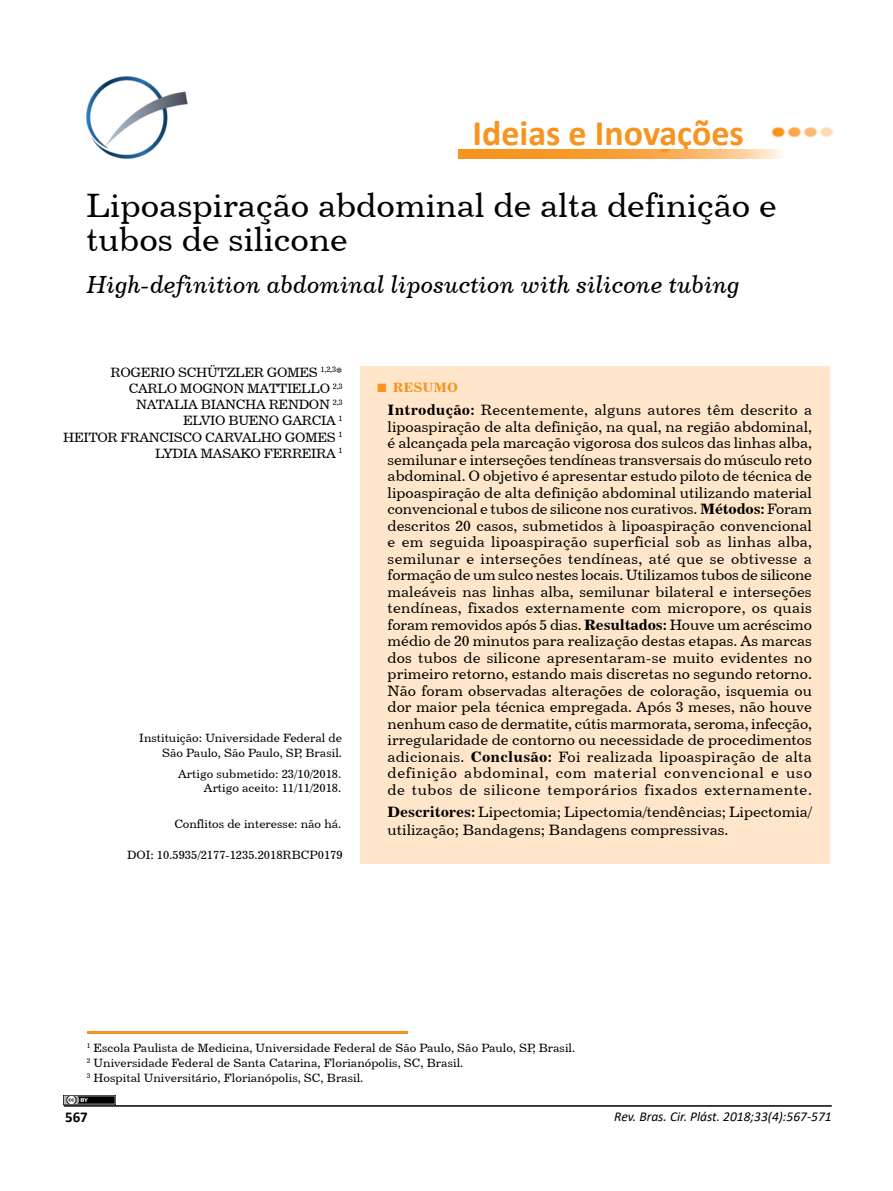
<style>
.page{position:relative;width:893px;height:1191px;background:#fff}
.page>*{position:absolute;margin:0;border:0;box-sizing:border-box;transform-origin:0 0}
.t1{font:700 36px "Calibri";color:#f7941f}
.t2{font:33.75px/34.5px "Century 731 BT Roman A";color:#000}
.t3{font:24.75px "Century 731 BT Italic A";color:#000}
.t4{font:15px/16.5px "Century 731 BT Roman A";color:#000;text-align:justify}
.t5{font:700 15px "Calibri";color:#000}
.t6{font:13.5px/16.2px "Century 731 BT Roman A";letter-spacing:-.025em;color:#000;text-align:right}
.t7{font:italic 13.5px "Calibri";color:#000}
.t8{font:13.5px "Century 731 BT Bold A";color:#f7941f}
.t9{font:12px/14.4px "Century 731 BT Roman A";color:#000;text-align:right}
.s1{font-family:"Times New Roman";font-weight:700;font-size:18px}
.s2{font-family:"Century 731 BT Bold A"}
</style>
<div class="page">
<hr style="left:64px;top:1105px;width:768px;height:1px;background:#000">
<img style="left:771px;top:126px;width:63px;height:12px">
<img style="left:87px;top:77px;width:101px;height:82px">
<div style="left:360px;top:366px;width:470px;height:498px;background:#ffe6ca"></div>
<hr style="left:87px;top:1031px;width:320px;height:3px;background:#f7941f">
<img style="left:458px;top:150px;width:325px;height:9px">
<img style="left:64px;top:1095px;width:51px;height:9px">
<h1 class="t1" style="left:472px;top:108px;width:273px">Ideias e Inovações</h1>
<h2 class="t2" style="left:86px;top:187px;width:692px">Lipoaspiração abdominal de alta definição e tubos de silicone</h2>
<h3 class="t3" style="left:87px;top:269px;width:655px">High-definition abdominal liposuction with silicone tubing</h3>
<p class="t6" style="left:63px;top:364px;width:281px">ROGERIO SCHÜTZLER GOMES <sup>1,2,3</sup>*<br>CARLO MOGNON MATTIELLO <sup>2,3<br></sup>NATALIA BIANCHA RENDON <sup>2,3<br></sup>ELVIO BUENO GARCIA <sup>1<br></sup>HEITOR FRANCISCO CARVALHO GOMES <sup>1<br></sup>LYDIA MASAKO FERREIRA <sup>1</sup></p>
<p class="t9" style="left:139px;top:730px;width:204px">Instituição: Universidade Federal de<br>São Paulo, São Paulo, SP, Brasil.</p>
<p class="t9" style="left:178px;top:766px;width:165px">Artigo submetido: 23/10/2018.<br>Artigo aceito: 11/11/2018.</p>
<p class="t9" style="left:174px;top:816px;width:168px">Conflitos de interesse: não há.</p>
<p class="t9" style="left:127px;top:847px;width:217px">DOI: 10.5935/2177-1235.2018RBCP0179</p>
<p class="t8" style="left:376px;top:379px;width:83px"><span class="s1">■</span> RESUMO</p>
<p class="t4" style="left:388px;top:401px;width:426px"><span class="s2">Introdução:</span> Recentemente, alguns autores têm descrito a lipoaspiração de alta definição, na qual, na região abdominal, é alcançada pela marcação vigorosa dos sulcos das linhas alba, semilunar e interseções tendíneas transversais do músculo reto abdominal. O objetivo é apresentar estudo piloto de técnica de lipoaspiração de alta definição abdominal utilizando material convencional e tubos de silicone nos curativos. <span class="s2">Métodos:</span> Foram descritos 20 casos, submetidos à lipoaspiração convencional e em seguida lipoaspiração superficial sob as linhas alba, semilunar e interseções tendíneas, até que se obtivesse a formação de um sulco nestes locais. Utilizamos tubos de silicone maleáveis nas linhas alba, semilunar bilateral e interseções tendíneas, fixados externamente com micropore, os quais foram removidos após 5 dias. <span class="s2">Resultados:</span> Houve um acréscimo médio de 20 minutos para realização destas etapas. As marcas dos tubos de silicone apresentaram-se muito evidentes no primeiro retorno, estando mais discretas no segundo retorno.<br>Não foram observadas alterações de coloração, isquemia ou dor maior pela técnica empregada. Após 3 meses, não houve nenhum caso de dermatite, cútis marmorata, seroma, infecção, irregularidade de contorno ou necessidade de procedimentos adicionais. <span class="s2">Conclusão:</span> Foi realizada lipoaspiração de alta definição abdominal, com material convencional e uso de tubos de silicone temporários fixados externamente.</p>
<p class="t4" style="left:388px;top:802px;width:426px;line-height:18px"><span class="s2">Descritores:</span> Lipectomia; Lipectomia/tendências; Lipectomia/ utilização; Bandagens; Bandagens compressivas.</p>
<p class="t9" style="left:87px;top:1039px;width:490px;line-height:15px;text-align:left"><sup>1</sup> Escola Paulista de Medicina, Universidade Federal de São Paulo, São Paulo, SP, Brasil.<br><sup>2</sup> Universidade Federal de Santa Catarina, Florianópolis, SC, Brasil.<br><sup>3</sup> Hospital Universitário, Florianópolis, SC, Brasil.</p>
<p class="t5" style="left:65px;top:1106px;width:24px">567</p>
<p class="t7" style="left:614px;top:1107px;width:219px">Rev. Bras. Cir. Plást. 2018;33(4):567-571</p>
</div>
